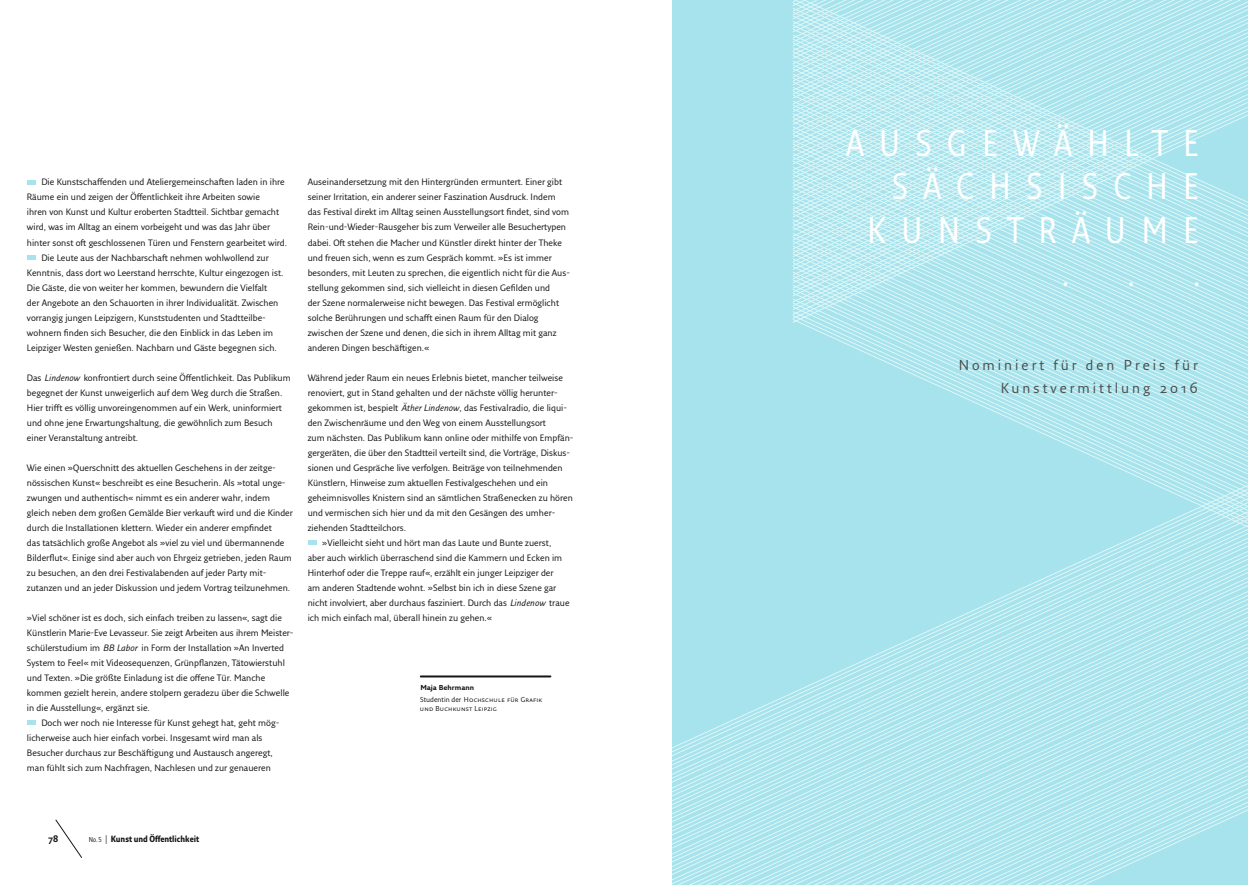
<style>
.page{position:relative;width:1248px;height:885px;background:#fff}
.page>*{position:absolute;margin:0;border:0;box-sizing:border-box;transform-origin:0 0}
.t1{font:36px "Fresco Sans Con";letter-spacing:.42em;color:#fff}
.t2{font:14px/23px "Fresco Sans Pro";letter-spacing:.21em;color:#4e4e4d;text-align:right}
.t3{font:9px/15px "Fresco Sans Pro";color:#151616}
.t4{font:700 9px "Fresco Sans Pro";color:#151616}
.t5{font:700 8.8px "Fresco Sans Con";color:#151616}
.t6{font:7px/9px "Fresco Sans Pro";letter-spacing:.03em;color:#151616}
.t7{font:700 7px "Fresco Sans Pro";color:#151616}
.s1{font-style:italic}
.s2{font-weight:400;font-size:7px}
.s3{font-family:"Fresco Pro";color:#4e4e4d}
</style>
<div class="page">
<svg style="left:55px;top:819px;width:27px;height:39px"></svg>
<svg style="left:792px;top:366px;width:455px;height:26px;background:#b0e6ee"></svg>
<svg style="left:792px;top:333px;width:455px;height:33px;background:#b2e7ee"></svg>
<svg style="left:792px;top:324px;width:455px;height:9px;background:#b3e7ee"></svg>
<svg style="left:792px;top:285px;width:455px;height:32px;background:#b5e8ef"></svg>
<svg style="left:792px;top:36px;width:455px;height:249px;background:#b9e9f0"></svg>
<svg style="left:792px;top:0;width:438px;height:99px;background:#b9e9f0"></svg>
<svg style="left:792px;top:0;width:430px;height:80px;background:#b6e8ef"></svg>
<svg style="left:702px;top:825px;width:545px;height:59px;background:#b1e6ee"></svg>
<svg style="left:672px;top:792px;width:575px;height:33px;background:#b4e7ee"></svg>
<svg style="left:672px;top:403px;width:575px;height:389px;background:#aee5ed"></svg>
<div style="left:672px;top:0;width:120px;height:620px;background:#a6e3ec"></div>
<div style="left:308px;top:540px;width:8px;height:5px;background:#a6e3ec"></div>
<div style="left:27px;top:180px;width:9px;height:5px;background:#a6e3ec"></div>
<div style="left:27px;top:255px;width:9px;height:5px;background:#a6e3ec"></div>
<div style="left:27px;top:720px;width:9px;height:5px;background:#a6e3ec"></div>
<hr style="left:421px;top:675px;width:129px;height:2px;background:#151616">
<p class="t3" style="left:41px;top:174px;width:245px">Die Kunstschaffenden und Ateliergemeinschaften laden in ihre</p>
<p class="t3" style="left:27px;top:189px;width:234px">Räume ein und zeigen der Öffentlichkeit ihre Arbeiten sowie</p>
<p class="t3" style="left:27px;top:204px;width:254px">ihren von Kunst und Kultur eroberten Stadtteil. Sichtbar gemacht</p>
<p class="t3" style="left:27px;top:219px;width:245px">wird, was im Alltag an einem vorbeigeht und was das Jahr über</p>
<p class="t3" style="left:27px;top:234px;width:262px">hinter sonst oft geschlossenen Türen und Fenstern gearbeitet wird.</p>
<p class="t3" style="left:41px;top:249px;width:229px">Die Leute aus der Nachbarschaft nehmen wohlwollend zur</p>
<p class="t3" style="left:27px;top:264px;width:258px">Kenntnis, dass dort wo Leerstand herrschte, Kultur eingezogen ist.</p>
<p class="t3" style="left:27px;top:279px;width:242px">Die Gäste, die von weiter her kommen, bewundern die Vielfalt</p>
<p class="t3" style="left:27px;top:294px;width:253px">der Angebote an den Schauorten in ihrer Individualität. Zwischen</p>
<p class="t3" style="left:27px;top:309px;width:239px">vorrangig jungen Leipzigern, Kunststudenten und Stadtteilbe-</p>
<p class="t3" style="left:27px;top:324px;width:248px">wohnern finden sich Besucher, die den Einblick in das Leben im</p>
<p class="t3" style="left:27px;top:339px;width:251px">Leipziger Westen genießen. Nachbarn und Gäste begegnen sich.</p>
<p class="t3" style="left:27px;top:369px;width:265px">Das <span class="s1">Lindenow</span> konfrontiert durch seine Öffentlichkeit. Das Publikum begegnet der Kunst unweigerlich auf dem Weg durch die Straßen.<br>Hier trifft es völlig unvoreingenommen auf ein Werk, uninformiert und ohne jene Erwartungshaltung, die gewöhnlich zum Besuch einer Veranstaltung antreibt.</p>
<p class="t3" style="left:27px;top:459px;width:267px">Wie einen »Querschnitt des aktuellen Geschehens in der zeitge&shy;nössischen Kunst« beschreibt es eine Besucherin. Als »total unge&shy;zwungen und authentisch« nimmt es ein anderer wahr, indem gleich neben dem großen Gemälde Bier verkauft wird und die Kinder durch die Installationen klettern. Wieder ein anderer empfindet<br>das tatsächlich große Angebot als »viel zu viel und übermannende Bilderflut«. Einige sind aber auch von Ehrgeiz getrieben, jeden Raum zu besuchen, an den drei Festivalabenden auf jeder Party mit&shy;zutanzen und an jeder Diskussion und jedem Vortrag teilzunehmen.</p>
<p class="t3" style="left:27px;top:609px;width:256px">»Viel schöner ist es doch, sich einfach treiben zu lassen«, sagt die</p>
<p class="t3" style="left:27px;top:624px;width:267px">Künstlerin Marie-Eve Levasseur. Sie zeigt Arbeiten aus ihrem Meister-</p>
<p class="t3" style="left:27px;top:639px;width:258px">schülerstudium im <span class="s1">BB Labor</span> in Form der Installation »An Inverted</p>
<p class="t3" style="left:27px;top:654px;width:259px">System to Feel« mit Videosequenzen, Grünpflanzen, Tätowierstuhl</p>
<p class="t3" style="left:27px;top:669px;width:240px">und Texten. »Die größte Einladung ist die offene Tür. Manche</p>
<p class="t3" style="left:27px;top:684px;width:264px">kommen gezielt herein, andere stolpern geradezu über die Schwelle</p>
<p class="t3" style="left:27px;top:699px;width:124px">in die Ausstellung«, ergänzt sie.</p>
<p class="t3" style="left:41px;top:714px;width:238px">Doch wer noch nie Interesse für Kunst gehegt hat, geht mög-</p>
<p class="t3" style="left:27px;top:729px;width:237px">licherweise auch hier einfach vorbei. Insgesamt wird man als</p>
<p class="t3" style="left:27px;top:744px;width:247px">Besucher durchaus zur Beschäftigung und Austausch angeregt,</p>
<p class="t3" style="left:27px;top:759px;width:245px">man fühlt sich zum Nachfragen, Nachlesen und zur genaueren</p>
<p class="t3" style="left:308px;top:174px;width:264px">Auseinandersetzung mit den Hintergründen ermuntert. Einer gibt seiner Irritation, ein anderer seiner Faszination Ausdruck. Indem das Festival direkt im Alltag seinen Ausstellungsort findet, sind vom Rein-und-Wieder-Rausgeher bis zum Verweiler alle Besuchertypen dabei. Oft stehen die Macher und Künstler direkt hinter der Theke und freuen sich, wenn es zum Gespräch kommt. »Es ist immer besonders, mit Leuten zu sprechen, die eigentlich nicht für die Aus&shy;stellung gekommen sind, sich vielleicht in diesen Gefilden und<br>der Szene normalerweise nicht bewegen. Das Festival ermöglicht solche Berührungen und schafft einen Raum für den Dialog zwischen der Szene und denen, die sich in ihrem Alltag mit ganz anderen Dingen beschäftigen.«</p>
<p class="t3" style="left:308px;top:369px;width:257px">Während jeder Raum ein neues Erlebnis bietet, mancher teilweise</p>
<p class="t3" style="left:308px;top:384px;width:250px">renoviert, gut in Stand gehalten und der nächste völlig herunter-</p>
<p class="t3" style="left:308px;top:399px;width:261px">gekommen ist, bespielt <span class="s1">Äther Lindenow</span>, das Festivalradio, die liqui-</p>
<p class="t3" style="left:308px;top:414px;width:240px">den Zwischenräume und den Weg von einem Ausstellungsort</p>
<p class="t3" style="left:308px;top:429px;width:267px">zum nächsten. Das Publikum kann online oder mithilfe von Empfän-</p>
<p class="t3" style="left:308px;top:444px;width:264px">gergeräten, die über den Stadtteil verteilt sind, die Vorträge, Diskus-</p>
<p class="t3" style="left:308px;top:459px;width:256px">sionen und Gespräche live verfolgen. Beiträge von teilnehmenden</p>
<p class="t3" style="left:308px;top:474px;width:242px">Künstlern, Hinweise zum aktuellen Festivalgeschehen und ein</p>
<p class="t3" style="left:308px;top:489px;width:267px">geheimnisvolles Knistern sind an sämtlichen Straßenecken zu hören</p>
<p class="t3" style="left:308px;top:504px;width:248px">und vermischen sich hier und da mit den Gesängen des umher-</p>
<p class="t3" style="left:308px;top:519px;width:100px">ziehenden Stadtteilchors.</p>
<p class="t3" style="left:322px;top:534px;width:230px">»Vielleicht sieht und hört man das Laute und Bunte zuerst,</p>
<p class="t3" style="left:308px;top:549px;width:256px">aber auch wirklich überraschend sind die Kammern und Ecken im</p>
<p class="t3" style="left:308px;top:564px;width:247px">Hinterhof oder die Treppe rauf«, erzählt ein junger Leipziger der</p>
<p class="t3" style="left:308px;top:579px;width:250px">am anderen Stadtende wohnt. »Selbst bin ich in diese Szene gar</p>
<p class="t3" style="left:308px;top:594px;width:263px">nicht involviert, aber durchaus fasziniert. Durch das <span class="s1">Lindenow</span> traue</p>
<p class="t3" style="left:308px;top:609px;width:186px">ich mich einfach mal, überall hinein zu gehen.«</p>
<p class="t7" style="left:420px;top:683px;width:55px">Maja Behrmann</p>
<p class="t6" style="left:420px;top:694px;width:124px">Studentin der Hochschule für Grafik und Buchkunst Leipzig</p>
<p class="t4" style="left:48px;top:833px;width:12px">78</p>
<p class="t5" style="left:89px;top:833px;width:112px"><span class="s2">N O. 5</span> <span class="s3">|</span> Kunst und Öffentlichkeit</p>
<h1 class="t1" style="left:846px;top:122px;width:354px">AUSGEWÄHLTE</h1>
<h1 class="t1" style="left:891px;top:165px;width:309px">SÄCHSI SCHE</h1>
<h1 class="t1" style="left:867px;top:208px;width:333px">KUNSTRÄUME</h1>
<h1 class="t1" style="left:1062px;top:251px;width:8px">.</h1>
<h1 class="t1" style="left:1127px;top:251px;width:8px">.</h1>
<h1 class="t1" style="left:1193px;top:251px;width:8px">.</h1>
<h2 class="t2" style="left:958px;top:353px;width:240px">Nominiert für den Preis für<br>Kunstvermittlung 2016</h2>
</div>
